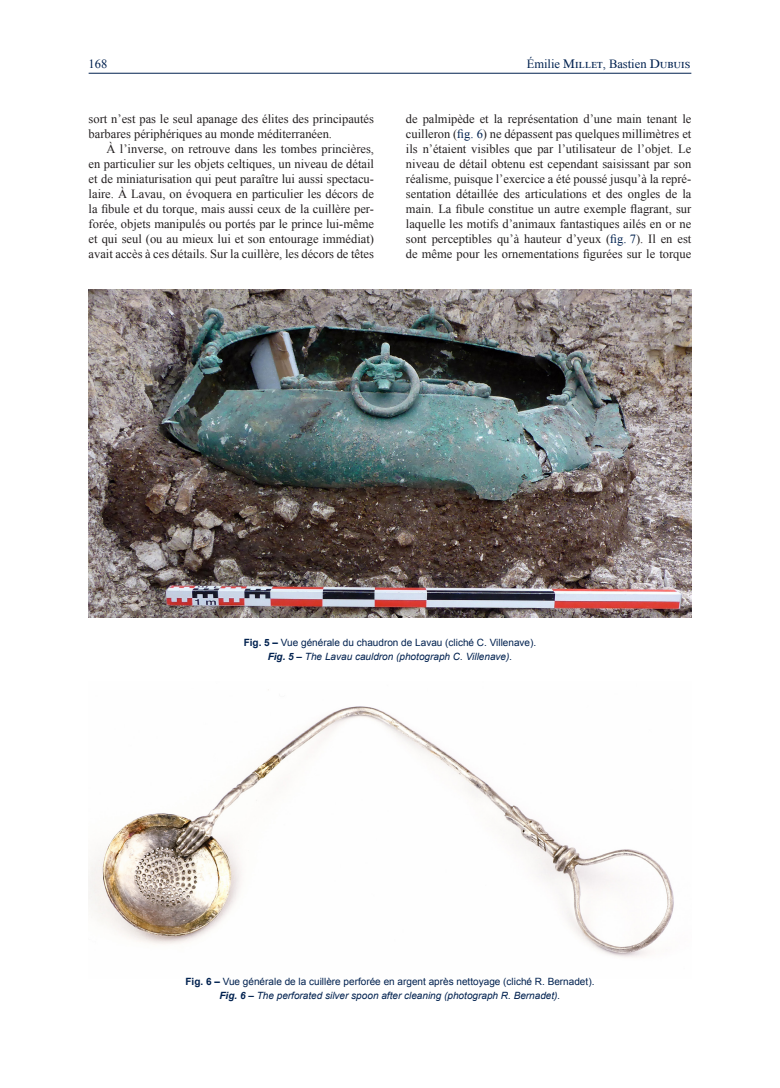
<style>
.page{position:relative;width:780px;height:1088px;background:#fff}
.page>*{position:absolute;margin:0;border:0;box-sizing:border-box;transform-origin:0 0}
._0_Txt_baz{font:12.5px/15px "Times New Roman";color:#231f20;text-align:justify}
.t1{font:12.5px "Times New Roman";color:#00214f}
.Figures{font:10px "Arial";color:#00214f}
.Figures-2{font:italic 10px "Arial";color:#00214f}
.s1{font-family:"Times Ten Roman SC"}
.s2{color:#00214f}
.s3{font-weight:700}
</style>
<div class="page">
<hr style="left:89px;top:73px;width:602px;height:1px;background:#00214f">
<img style="left:89px;top:289px;width:602px;height:329px">
<img style="left:89px;top:689px;width:585px;height:268px">
<p class="t1" style="left:89px;top:55px;width:20px">168</p>
<p class="t1" style="left:526px;top:55px;width:165px">Émilie <span class="s1">Millet</span>, Bastien <span class="s1">Dubuis</span></p>
<p class="_0_Txt_baz" style="left:89px;top:111px;width:287px">sort n’est pas le seul apanage des élites des principautés barbares périphériques au monde méditerranéen.</p>
<p class="_0_Txt_baz" style="left:89px;top:141px;width:287px;text-indent:18px">À l’inverse, on retrouve dans les tombes princières, en particulier sur les objets celtiques, un niveau de détail et de miniaturisation qui peut paraître lui aussi spectacu&shy;laire. À Lavau, on évoquera en particulier les décors de la fibule et du torque, mais aussi ceux de la cuillère per&shy;forée, objets manipulés ou portés par le prince lui-même et qui seul (ou au mieux lui et son entourage immédiat) avait accès à ces détails. Sur la cuillère, les décors de têtes</p>
<p class="_0_Txt_baz" style="left:406px;top:111px;width:287px">de palmipède et la représentation d’une main tenant le cuilleron (<span class="s2">fig. 6</span>) ne dépassent pas quelques millimètres et ils n’étaient visibles que par l’utilisateur de l’objet. Le niveau de détail obtenu est cependant saisissant par son réalisme, puisque l’exercice a été poussé jusqu’à la repré&shy;sentation détaillée des articulations et des ongles de la main. La fibule constitue un autre exemple flagrant, sur laquelle les motifs d’animaux fantastiques ailés en or ne sont perceptibles qu’à hauteur d’yeux (<span class="s2">fig. 7</span>). Il en est de même pour les ornementations figurées sur le torque</p>
<p class="Figures" style="left:244px;top:636px;width:294px"><span class="s3">Fig. 5 –</span> Vue générale du chaudron de Lavau (cliché C. Villenave).</p>
<p class="Figures-2" style="left:268px;top:650px;width:246px"><span class="s3">Fig. 5 –</span> The Lavau cauldron (photograph C. Villenave).</p>
<p class="Figures" style="left:185px;top:975px;width:410px"><span class="s3">Fig. 6 –</span> Vue générale de la cuillère perforée en argent après nettoyage (cliché R. Bernadet).</p>
<p class="Figures-2" style="left:219px;top:989px;width:342px"><span class="s3">Fig. 6 –</span> The perforated silver spoon after cleaning (photograph R. Bernadet).</p>
</div>
